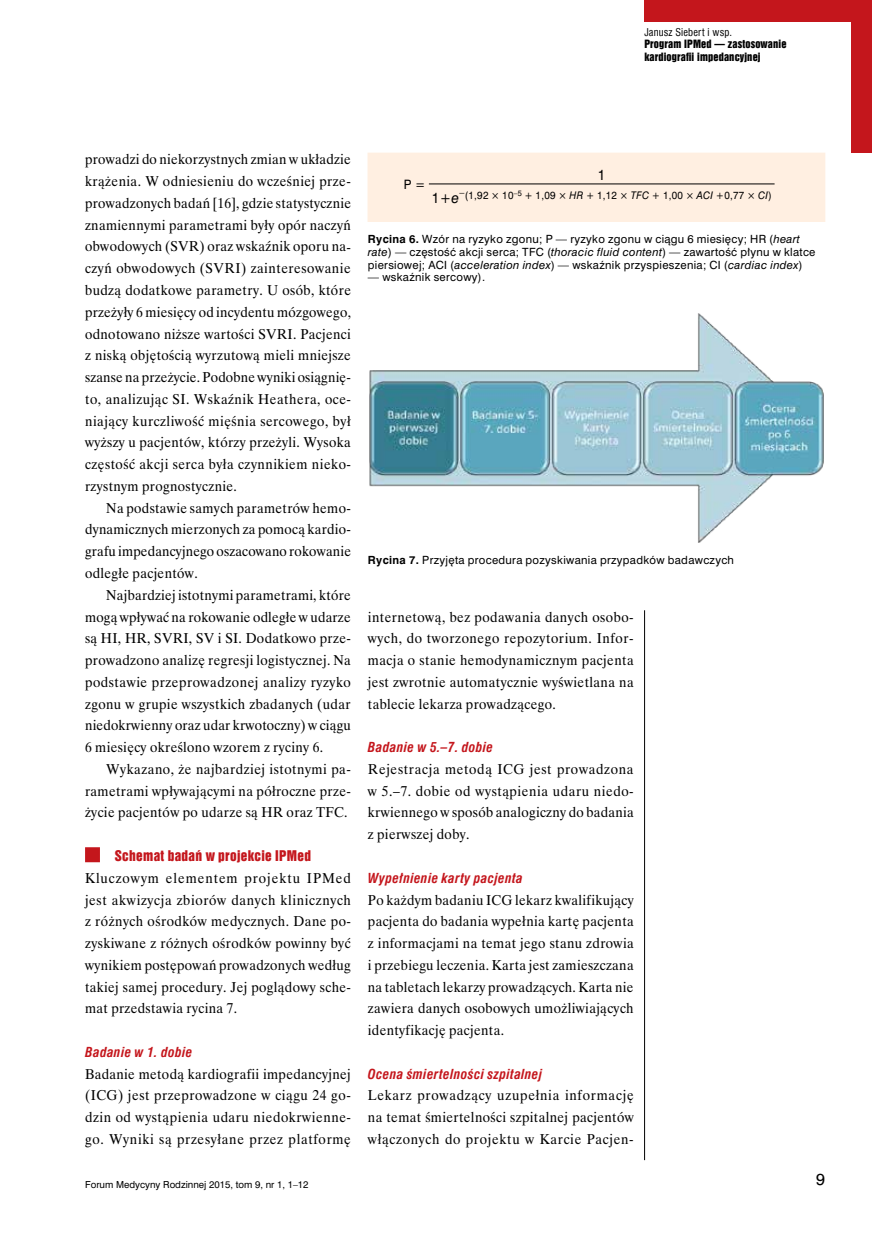
<style>
.page{position:relative;width:872px;height:1234px;background:#fff}
.page>*{position:absolute;margin:0;border:0;box-sizing:border-box;transform-origin:0 0}
.t1{font:15px "Swis 721 PL";color:#000}
.t2{font:14.25px/21.8px "Time Ibis EE";letter-spacing:.025em;color:#000;text-align:justify;scale:.95 1}
.t3{font:italic 700 13.5px "Swis 721 Cn EU";letter-spacing:.025em;color:#c4161c}
.t4{font:13.5px "Swis 921 EU";letter-spacing:.025em;color:#c4161c}
.t5{font:13.5px "Swis 721 PL";color:#000;scale:.95 1}
.t6{font:12px "Swis 721 PL";color:#000;scale:.95 1}
.t7{font:10.5px/12.9px "Swis 721 PL";letter-spacing:.03em;color:#000}
.t8{font:10.5px/12.8px "Swis 921 EU";letter-spacing:.01em;color:#000}
.t9{font:10.5px "Swis 721 Cn EU";letter-spacing:.01em;color:#000}
.t10{font:9.75px "Swis 721 PL";letter-spacing:.03em;color:#000;scale:.95 1}
.t11{font:9px "Swis 721 PL";color:#000}
.s1{font-style:italic}
.s2{font-weight:700}
</style>
<div class="page">
<hr style="left:644px;top:153px;width:1px;height:1006px;background:#000">
<div style="left:644px;top:0;width:228px;height:21px;background:#c4161c"></div>
<div style="left:850px;top:0;width:22px;height:153px;background:#c4161c"></div>
<div style="left:638px;top:132px;width:13px;height:478px;background:#fff"></div>
<div style="left:368px;top:153px;width:457px;height:68px;background:#ffefe1"></div>
<div style="left:85px;top:847px;width:15px;height:15px;background:#c4161c"></div>
<hr style="left:429px;top:183px;width:345px;height:1px;background:#000">
<img style="left:369px;top:312px;width:455px;height:230px">
<p class="t9" style="left:644px;top:25px;width:89px">Janusz Siebert i wsp.</p>
<p class="t8" style="left:644px;top:38px;width:144px">Program IPMed — zastosowanie kardiografii impedancyjnej</p>
<p class="t2" style="left:85px;top:148px;width:281px">prowadzi do niekorzystnych zmian w układzie krążenia. W odniesieniu do wcześniej prze&shy;prowadzonych badań [16], gdzie statystycznie znamiennymi parametrami były opór naczyń obwodowych (SVR) oraz wskaźnik oporu na&shy;czyń obwodowych (SVRI) zainteresowanie budzą dodatkowe parametry. U osób, które przeżyły 6 miesięcy od incydentu mózgowego, odnotowano niższe wartości SVRI. Pacjenci z niską objętością wyrzutową mieli mniejsze szanse na przeżycie. Podobne wyniki osiągnię&shy;to, analizując SI. Wskaźnik Heathera, oce&shy;niający kurczliwość mięśnia sercowego, był wyższy u pacjentów, którzy przeżyli. Wysoka częstość akcji serca była czynnikiem nieko&shy;rzystnym prognostycznie.</p>
<p class="t2" style="left:85px;top:496px;width:281px;text-indent:21px">Na podstawie samych parametrów hemo&shy;dynamicznych mierzonych za pomocą kardio&shy;grafu impedancyjnego oszacowano rokowanie odległe pacjentów.</p>
<p class="t2" style="left:85px;top:583px;width:281px;text-indent:21px">Najbardziej istotnymi parametrami, które mogą wpływać na rokowanie odległe w udarze są HI, HR, SVRI, SV i SI. Dodatkowo prze&shy;prowadzono analizę regresji logistycznej. Na podstawie przeprowadzonej analizy ryzyko zgonu w grupie wszystkich zbadanych (udar niedokrwienny oraz udar krwotoczny) w ciągu 6 miesięcy określono wzorem z ryciny 6.</p>
<p class="t2" style="left:85px;top:757px;width:281px;text-indent:21px">Wykazano, że najbardziej istotnymi pa&shy;rametrami wpływającymi na półroczne prze&shy;życie pacjentów po udarze są HR oraz TFC.</p>
<p class="t4" style="left:115px;top:846px;width:198px">Schemat badań w projekcie IPMed</p>
<p class="t2" style="left:85px;top:866px;width:281px">Kluczowym elementem projektu IPMed jest akwizycja zbiorów danych klinicznych z różnych ośrodków medycznych. Dane po&shy;zyskiwane z różnych ośrodków powinny być wynikiem postępowań prowadzonych według takiej samej procedury. Jej poglądowy sche&shy;mat przedstawia rycina 7.</p>
<p class="t3" style="left:85px;top:1043px;width:109px">Badanie w 1. dobie</p>
<p class="t2" style="left:85px;top:1062px;width:281px">Badanie metodą kardiografii impedancyjnej (ICG) jest przeprowadzone w ciągu 24 go&shy;dzin od wystąpienia udaru niedokrwienne&shy;go. Wyniki są przesyłane przez platformę</p>
<p class="t6" style="left:404px;top:176px;width:24px">P =</p>
<p class="t5" style="left:598px;top:166px;width:9px">1</p>
<p class="t5" style="left:432px;top:189px;width:30px">1+<span class="s1">e</span></p>
<p class="t10" style="left:459px;top:189px;width:330px">–(1,92 × 10<sup>–5</sup> + 1,09 × <span class="s1">HR</span> + 1,12 × <span class="s1">TFC</span> + 1,00 × <span class="s1">ACI</span> +0,77 × <span class="s1">CI</span>)</p>
<p class="t7" style="left:368px;top:232px;width:449px"><span class="s2">Rycina 6.</span> Wzór na ryzyko zgonu; P — ryzyko zgonu w ciągu 6 miesięcy; HR (<span class="s1">heart rate</span>) — częstość akcji serca; TFC (<span class="s1">thoracic fluid content</span>) — zawartość płynu w klatce piersiowej; ACI (<span class="s1">acceleration index</span>) — wskaźnik przyspieszenia; CI (<span class="s1">cardiac index</span>)</p>
<p class="t7" style="left:368px;top:271px;width:119px">— wskaźnik sercowy).</p>
<p class="t7" style="left:368px;top:553px;width:367px"><span class="s2">Rycina 7.</span> Przyjęta procedura pozyskiwania przypadków badawczych</p>
<p class="t2" style="left:368px;top:605px;width:281px">internetową, bez podawania danych osobo&shy;wych, do tworzonego repozytorium. Infor&shy;macja o stanie hemodynamicznym pacjenta jest zwrotnie automatycznie wyświetlana na tablecie lekarza prowadzącego.</p>
<p class="t3" style="left:368px;top:738px;width:127px">Badanie w 5.–7. dobie</p>
<p class="t2" style="left:368px;top:757px;width:281px">Rejestracja metodą ICG jest prowadzona w 5.–7. dobie od wystąpienia udaru niedo&shy;krwiennego w sposób analogiczny do badania z pierwszej doby.</p>
<p class="t3" style="left:368px;top:869px;width:156px">Wypełnienie karty pacjenta</p>
<p class="t2" style="left:368px;top:888px;width:281px">Po każdym badaniu ICG lekarz kwalifikujący pacjenta do badania wypełnia kartę pacjenta z informacjami na temat jego stanu zdrowia i przebiegu leczenia. Karta jest zamieszczana na tabletach lekarzy prowadzących. Karta nie zawiera danych osobowych umożliwiających identyfikację pacjenta.</p>
<p class="t3" style="left:368px;top:1065px;width:176px">Ocena śmiertelności szpitalnej</p>
<p class="t2" style="left:368px;top:1084px;width:281px">Lekarz prowadzący uzupełnia informację na temat śmiertelności szpitalnej pacjentów włączonych do projektu w Karcie Pacjen-</p>
<p class="t11" style="left:85px;top:1178px;width:225px">Forum Medycyny Rodzinnej 2015, tom 9, nr 1, 1–12</p>
<p class="t1" style="left:816px;top:1169px;width:10px">9</p>
</div>
